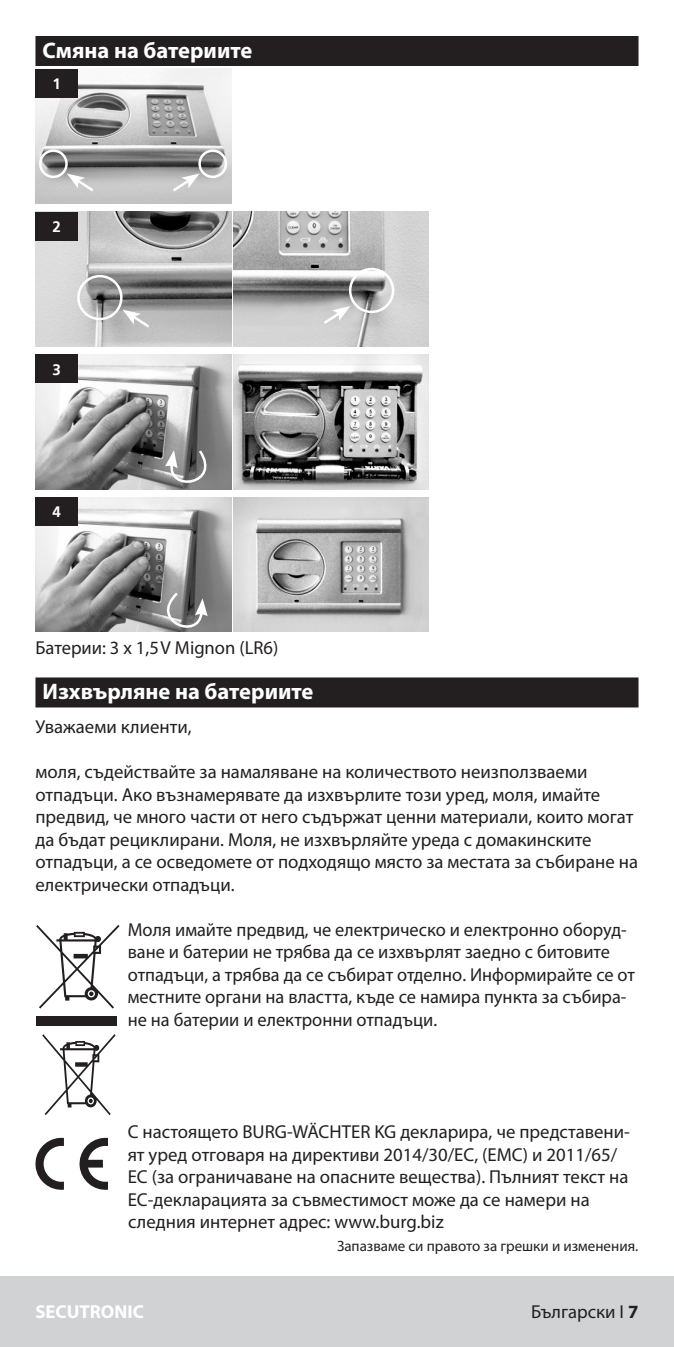
<style>
.page{position:relative;width:674px;height:1347px;background:#fff}
.page>*{position:absolute;margin:0;border:0;box-sizing:border-box;transform-origin:0 0}
.t1{font:700 22.5px "Myriad Pro";color:#fff}
.t2{font:18.75px/22.5px "Myriad Pro";color:#231f20}
.t3{font:700 18.75px "Myriad Pro";color:#fff}
.t4{font:15px "Myriad Pro";color:#231f20}
.t5{font:700 15px "Frutiger LT Pro";color:#fff}
.s1{font-weight:700}
</style>
<div class="page">
<div style="left:0;top:1276px;width:673px;height:70px;background:#d1d2d4"></div>
<div style="left:35px;top:36px;width:603px;height:30px;background:#231f20"></div>
<div style="left:35px;top:677px;width:603px;height:30px;background:#231f20"></div>
<img style="left:35px;top:69px;width:196px;height:135px">
<div style="left:35px;top:69px;width:43px;height:29px;background:#231f20"></div>
<img style="left:233px;top:212px;width:195px;height:134px">
<img style="left:35px;top:212px;width:196px;height:134px">
<div style="left:35px;top:212px;width:43px;height:28px;background:#231f20"></div>
<img style="left:233px;top:354px;width:195px;height:135px">
<img style="left:35px;top:354px;width:196px;height:135px">
<div style="left:35px;top:354px;width:43px;height:29px;background:#231f20"></div>
<img style="left:35px;top:497px;width:196px;height:135px">
<img style="left:233px;top:497px;width:195px;height:135px">
<div style="left:35px;top:497px;width:43px;height:29px;background:#231f20"></div>
<svg style="left:67px;top:173px;width:29px;height:21px"></svg>
<svg style="left:122px;top:310px;width:30px;height:20px"></svg>
<svg style="left:170px;top:173px;width:29px;height:21px"></svg>
<div style="left:39px;top:149px;width:29px;height:29px;border:2px solid #fff;border-radius:50%"></div>
<div style="left:77px;top:275px;width:45px;height:45px;border:2px solid #fff;border-radius:50%"></div>
<div style="left:349px;top:268px;width:45px;height:45px;border:2px solid #fff;border-radius:50%"></div>
<div style="left:198px;top:149px;width:29px;height:29px;border:2px solid #fff;border-radius:50%"></div>
<svg style="left:321px;top:306px;width:29px;height:20px"></svg>
<div style="left:36px;top:1016px;width:81px;height:9px;background:#231f20"></div>
<svg style="left:36px;top:925px;width:83px;height:83px"></svg>
<svg style="left:148px;top:590px;width:59px;height:42px;background:#868686"></svg>
<svg style="left:165px;top:447px;width:57px;height:43px;background:#888"></svg>
<svg style="left:35px;top:1137px;width:29px;height:53px"></svg>
<svg style="left:79px;top:1137px;width:29px;height:53px"></svg>
<svg style="left:42px;top:1034px;width:73px;height:81px"></svg>
<p class="t1" style="left:43px;top:36px;width:211px">Смяна на батериите</p>
<p class="t5" style="left:53px;top:75px;width:10px">1</p>
<p class="t5" style="left:53px;top:218px;width:10px">2</p>
<p class="t5" style="left:53px;top:360px;width:10px">3</p>
<p class="t5" style="left:53px;top:503px;width:10px">4</p>
<p class="t2" style="left:35px;top:636px;width:244px">Батерии: 3 x 1,5V Mignon (LR6)</p>
<p class="t1" style="left:43px;top:677px;width:272px">Изхвърляне на батериите</p>
<p class="t2" style="left:35px;top:715px;width:157px">Уважаеми клиенти,</p>
<p class="t2" style="left:35px;top:760px;width:603px">моля, съдействайте за намаляване на количеството неизползваеми отпадъци. Ако възнамерявате да изхвърлите този уред, моля, имайте предвид, че много части от него съдържат ценни материали, които могат да бъдат рециклирани. Моля, не изхвърляйте уреда с домакинските отпадъци, а се осведомете от подходящо място за местата за събиране на електрически отпадъци.</p>
<p class="t2" style="left:128px;top:918px;width:508px">Моля имайте предвид, че електрическо и електронно оборуд&shy;ване и батерии не трябва да се изхвърлят заедно с битовите отпадъци, а трябва да се събират отделно. Информирайте се от местните органи на властта, къде се намира пункта за събира&shy;не на батерии и електронни отпадъци.</p>
<p class="t2" style="left:128px;top:1120px;width:503px">С настоящето BURG-WÄCHTER KG декларира, че представени&shy;ят уред отговаря на директиви 2014/30/ЕС, (ЕМС) и 2011/65/ ЕС (за ограничаване на опасните вещества). Пълният текст на ЕС-декларацията за съвместимост може да се намери на следния интернет адрес: www.burg.biz</p>
<p class="t4" style="left:337px;top:1236px;width:302px">Запазваме си правото за грешки и изменения.</p>
<p class="t3" style="left:35px;top:1299px;width:110px">SECUTRONIC</p>
<p class="t2" style="left:530px;top:1300px;width:109px">Български I <span class="s1">7</span></p>
</div>
